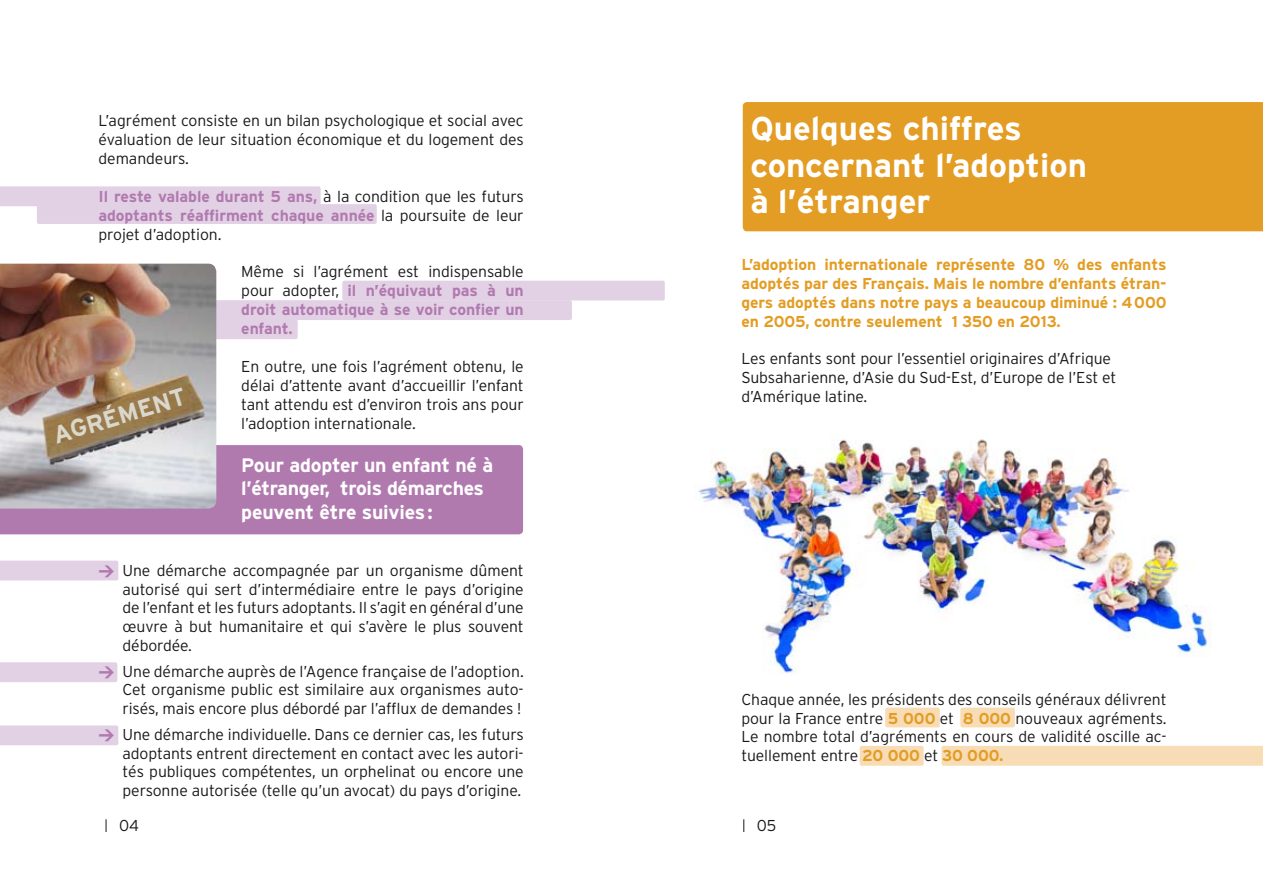
<style>
.page{position:relative;width:1263px;height:893px;background:#fff}
.page>*{position:absolute;margin:0;border:0;box-sizing:border-box;transform-origin:0 0}
.t1{font:700 33px/36.6px "Interstate";color:#fff}
.t2{font:700 24.45px "Interstate";color:#dad8cc}
.t3{font:700 19.5px/23.4px "Interstate";letter-spacing:-.01em;color:#fff}
.t4{font:300 15.75px/18.9px "Interstate";letter-spacing:-.005em;color:#1a171b;text-align:justify}
.t5{font:700 15.75px/18.9px "Interstate";letter-spacing:-.005em;color:#e39d24;text-align:justify}
.t6{font:700 15.75px/18.9px "Interstate";letter-spacing:-.005em;color:#b17aaf;text-align:justify}
.s1{font-weight:700;color:#b17aaf}
.s2{font-weight:300;color:#1a171b}
.s3{font-family:"DIN";font-weight:900;color:#b17aaf}
.s4{font-weight:700;color:#e39d24}
</style>
<div class="page">
<div style="left:0;top:186px;width:321px;height:20px;background:#e2d1e5"></div>
<div style="left:0;top:561px;width:118px;height:19px;background:#e2d1e5"></div>
<div style="left:0;top:662px;width:117px;height:20px;background:#e2d1e5"></div>
<div style="left:342px;top:281px;width:323px;height:19px;background:#e2d1e5;border-radius:2px"></div>
<div style="left:885px;top:708px;width:55px;height:19px;background:#f7dcb5;border-radius:2px"></div>
<div style="left:860px;top:746px;width:64px;height:20px;background:#f7dcb5;border-radius:2px"></div>
<div style="left:941px;top:746px;width:322px;height:20px;background:#f7dcb5"></div>
<div style="left:960px;top:708px;width:55px;height:19px;background:#f7dcb5;border-radius:2px"></div>
<div style="left:203px;top:300px;width:369px;height:20px;background:#e2d1e5;border-radius:2px"></div>
<div style="left:203px;top:319px;width:95px;height:20px;background:#e2d1e5;border-radius:2px"></div>
<div style="left:0;top:725px;width:118px;height:20px;background:#e2d1e5"></div>
<div style="left:37px;top:204px;width:340px;height:20px;background:#e2d1e5;border-radius:2px"></div>
<div style="left:743px;top:102px;width:520px;height:129px;background:#e39d24"></div>
<div style="left:0;top:445px;width:523px;height:89px;background:#b17aaf"></div>
<svg style="left:106px;top:819px;width:1px;height:13px"></svg>
<svg style="left:743px;top:819px;width:1px;height:13px"></svg>
<img style="left:0;top:264px;width:216px;height:245px">
<img style="left:698px;top:439px;width:514px;height:234px">
<p class="t4" style="left:99px;top:111px;width:427px">L’agrément consiste en un bilan psychologique et social avec évaluation de leur situation économique et du logement des demandeurs.</p>
<p class="t4" style="left:99px;top:187px;width:427px"><span class="s1">Il reste valable durant 5 ans,</span> à la condition que les futurs <span class="s1">adoptants réaffirment chaque année</span> la poursuite de leur projet d’adoption.</p>
<p class="t6" style="left:241px;top:262px;width:284px"><span class="s2">Même si l’agrément est indispensable pour adopter,</span> il n’équivaut pas à un droit automatique à se voir confier un enfant.</p>
<p class="t4" style="left:241px;top:357px;width:284px">En outre, une fois l’agrément obtenu, le délai d’attente avant d’accueillir l’enfant tant attendu est d’environ trois ans pour l’adoption internationale.</p>
<p class="t3" style="left:241px;top:453px;width:253px">Pour adopter un enfant né à l’étranger, trois démarches peuvent être suivies:</p>
<h2 class="t2" style="left:50px;top:422px;width:139px;rotate:-17deg">agrément</h2>
<p class="t4" style="left:123px;top:560px;width:403px;text-indent:-24px"><span class="s3">&gt;</span> Une démarche accompagnée par un organisme dûment autorisé qui sert d’intermédiaire entre le pays d’origine de l’enfant et les futurs adoptants. Il s’agit en général d’une œuvre à but humanitaire et qui s’avère le plus souvent débordée.</p>
<p class="t4" style="left:123px;top:661px;width:403px;text-indent:-24px"><span class="s3">&gt;</span> Une démarche auprès de l’Agence française de l’adoption.<br>Cet organisme public est similaire aux organismes auto&shy;risés, mais encore plus débordé par l’afflux de demandes !</p>
<p class="t4" style="left:123px;top:724px;width:403px;text-indent:-24px"><span class="s3">&gt;</span> Une démarche individuelle. Dans ce dernier cas, les futurs adoptants entrent directement en contact avec les autori&shy;tés publiques compétentes, un orphelinat ou encore une personne autorisée (telle qu’un avocat) du pays d’origine.</p>
<h1 class="t1" style="left:750px;top:110px;width:338px">Quelques chiffres concernant l’adoption à l’étranger</h1>
<p class="t5" style="left:741px;top:255px;width:427px">L’adoption internationale représente 80 % des enfants adoptés par des Français. Mais le nombre d’enfants étran&shy;gers adoptés dans notre pays a beaucoup diminué : 4000 en 2005, contre seulement 1 350 en 2013.</p>
<p class="t4" style="left:741px;top:349px;width:377px;text-align:left">Les enfants sont pour l’essentiel originaires d’Afrique<br>Subsaharienne, d’Asie du Sud-Est, d’Europe de l’Est et d’Amérique latine.</p>
<p class="t4" style="left:741px;top:689px;width:427px">Chaque année, les présidents des conseils généraux délivrent pour la France entre <span class="s4">5 000</span> et <span class="s4">8 000</span> nouveaux agréments.<br>Le nombre total d’agréments en cours de validité oscille ac&shy;tuellement entre <span class="s4">20 000</span> et <span class="s4">30 000.</span></p>
<p class="t4" style="left:119px;top:816px;width:21px">04</p>
<p class="t4" style="left:757px;top:816px;width:21px">05</p>
</div>
